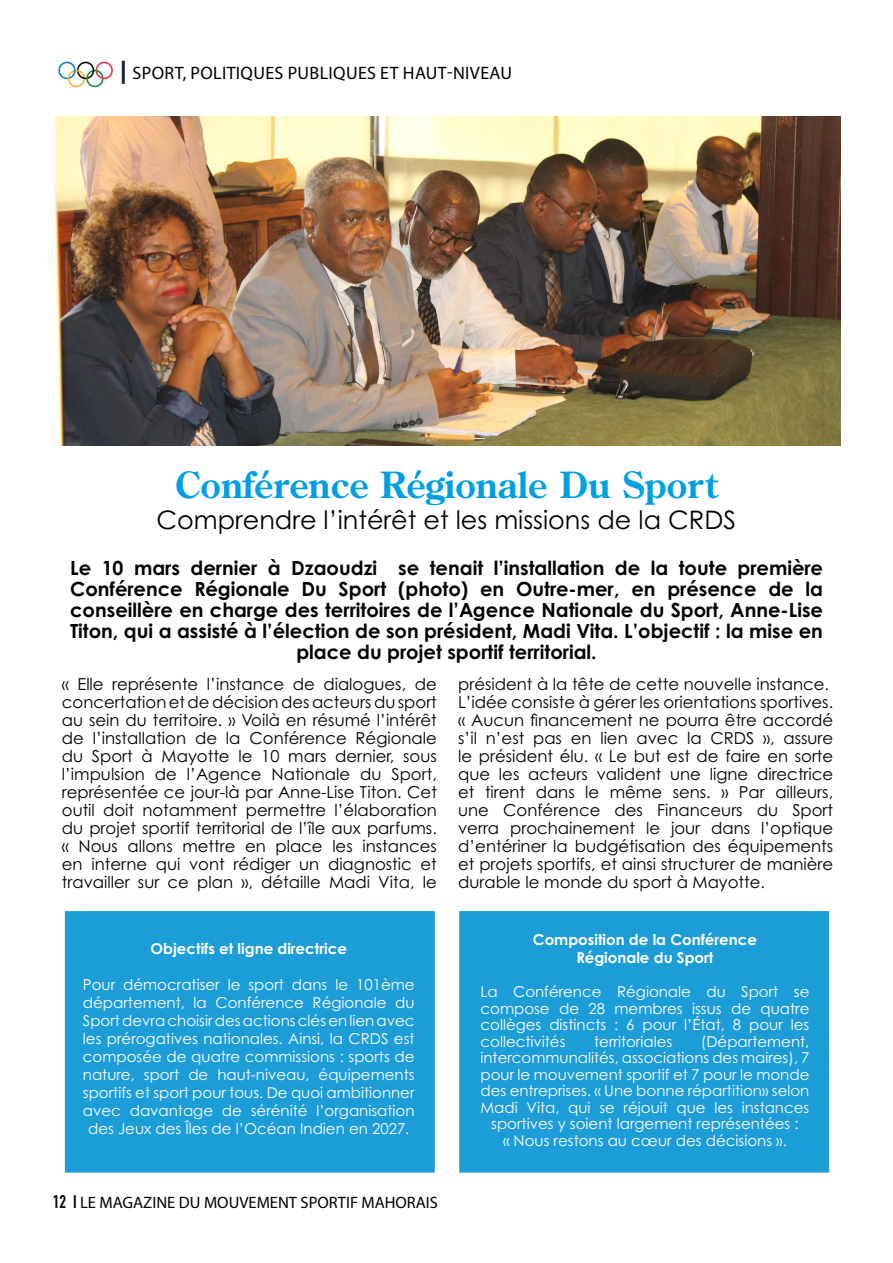
<style>
.page{position:relative;width:893px;height:1263px;background:#fff}
.page>*{position:absolute;margin:0;border:0;box-sizing:border-box;transform-origin:0 0}
.t1{font:700 36px "Century Old Style Std";color:#009fe3}
.t2{font:25.5px "Century Gothic Pro";color:#000}
.t3{font:700 19.5px/21px "Century Gothic Pro";color:#000;text-align:center}
.t4{font:18px "Myriad Pro";letter-spacing:.02em;color:#000}
.t5{font:16.5px/18px "Century Gothic Pro";color:#000;text-align:justify}
.t6{font:16.5px "Myriad Pro";color:#000}
.t7{font:15px/18px "Century Gothic Pro";color:#fff;text-align:justify}
.t8{font:700 15px/18px "Century Gothic Pro";color:#fff;text-align:center}
.s1{font-family:"DIN Condensed";font-weight:700;font-size:18px}
</style>
<div class="page">
<img style="left:55px;top:117px;width:785px;height:328px">
<div style="left:122px;top:61px;width:3px;height:23px;border:2px solid #1d2444"></div>
<img style="left:58px;top:61px;width:55px;height:26px">
<div style="left:459px;top:911px;width:370px;height:261px;background:#1d9dd8"></div>
<div style="left:65px;top:911px;width:370px;height:261px;background:#1d9dd8"></div>
<p class="t4" style="left:133px;top:62px;width:381px">SPORT, POLITIQUES PUBLIQUES ET HAUT-NIVEAU</p>
<h1 class="t1" style="left:175px;top:461px;width:544px">Conférence Régionale Du Sport</h1>
<h2 class="t2" style="left:156px;top:504px;width:581px">Comprendre l’intérêt et les missions de la CRDS</h2>
<p class="t3" style="left:70px;top:557px;width:754px">Le 10 mars dernier à Dzaoudzi se tenait l’installation de la toute première Conférence Régionale Du Sport (photo) en Outre-mer, en présence de la conseillère en charge des territoires de l’Agence Nationale du Sport, Anne-Lise Titon, qui a assisté à l’élection de son président, Madi Vita. L’objectif : la mise en place du projet sportif territorial.</p>
<p class="t5" style="left:62px;top:675px;width:377px">« Elle représente l’instance de dialogues, de concertation et de décision des acteurs du sport au sein du territoire. » Voilà en résumé l’intérêt de l’installation de la Conférence Régionale du Sport à Mayotte le 10 mars dernier, sous l’impulsion de l’Agence Nationale du Sport, représentée ce jour-là par Anne-Lise Titon. Cet outil doit notamment permettre l’élaboration du projet sportif territorial de l’île aux parfums. « Nous allons mettre en place les instances en interne qui vont rédiger un diagnostic et travailler sur ce plan », détaille Madi Vita, le</p>
<p class="t5" style="left:458px;top:675px;width:377px;text-align:left">président à la tête de cette nouvelle instance.<br>L’idée consiste à gérer les orientations sportives. « Aucun financement ne pourra être accordé s’il n’est pas en lien avec la CRDS », assure le président élu. « Le but est de faire en sorte que les acteurs valident une ligne directrice et tirent dans le même sens. » Par ailleurs, une Conférence des Financeurs du Sport verra prochainement le jour dans l’optique d’entériner la budgétisation des équipements et projets sportifs, et ainsi structurer de manière durable le monde du sport à Mayotte.</p>
<p class="t8" style="left:151px;top:939px;width:198px">Objectifs et ligne directrice</p>
<p class="t7" style="left:83px;top:975px;width:333px;text-align:center">Pour démocratiser le sport dans le 101ème département, la Conférence Régionale du Sport devra choisir des actions clés en lien avec les prérogatives nationales. Ainsi, la CRDS est composée de quatre commissions : sports de nature, sport de haut-niveau, équipements sportifs et sport pour tous. De quoi ambitionner avec davantage de sérénité l’organisation des Jeux des Îles de l’Océan Indien en 2027.</p>
<p class="t6" style="left:53px;top:1192px;width:387px"><span class="s1">12 I</span> LE MAGAZINE DU MOUVEMENT SPORTIF MAHORAIS</p>
<p class="t8" style="left:533px;top:930px;width:225px">Composition de la Conférence<br>Régionale du Sport</p>
<p class="t7" style="left:480px;top:983px;width:330px;line-height:16.5px">La Conférence Régionale du Sport se compose de 28 membres issus de quatre collèges distincts : 6 pour l’État, 8 pour les collectivités</p>
<p class="t7" style="left:594px;top:1032px;width:80px">territoriales</p>
<p class="t7" style="left:701px;top:1032px;width:110px">(Département,</p>
<p class="t7" style="left:480px;top:1049px;width:330px">intercommunalités, associations des maires), 7</p>
<p class="t7" style="left:480px;top:1065px;width:330px">pour le mouvement sportif et 7 pour le monde</p>
<p class="t7" style="left:480px;top:1082px;width:330px">des entreprises. « Une bonne répartition» selon</p>
<p class="t7" style="left:480px;top:1098px;width:330px">Madi Vita, qui se réjouit que les instances</p>
<p class="t7" style="left:491px;top:1115px;width:309px">sportives y soient largement représentées :</p>
<p class="t7" style="left:503px;top:1131px;width:285px">« Nous restons au cœur des décisions ».</p>
</div>
